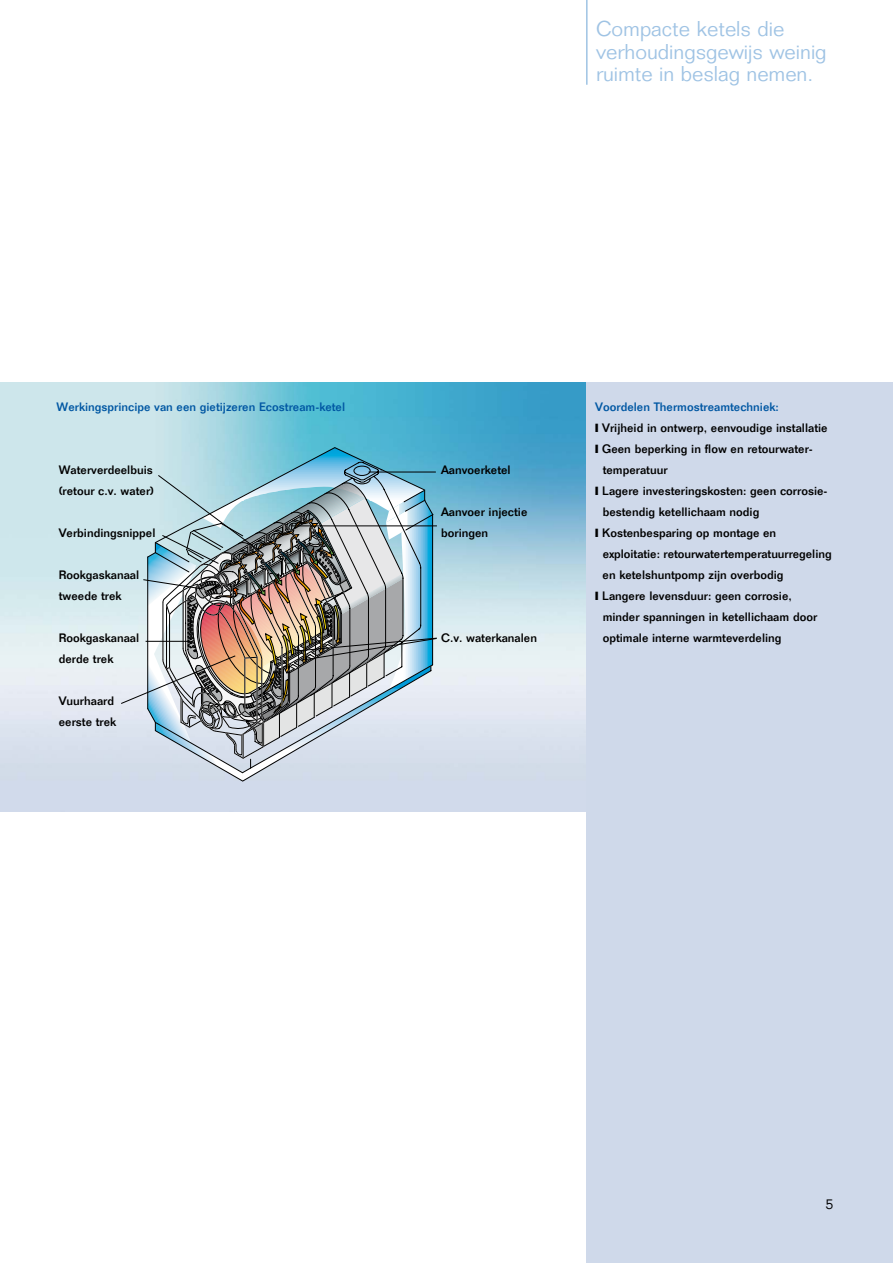
<style>
.page{position:relative;width:893px;height:1263px;background:#fff}
.page>*{position:absolute;margin:0;border:0;box-sizing:border-box;transform-origin:0 0}
.t1{font:300 21px/22.5px "Folio Std";color:#9fc3e4}
.t2{font:300 14.25px "Folio Std";color:#000}
.t3{font:500 12px/21px "Folio Std";color:#000}
.t4{font:500 12px "Folio Std";color:#0057a3}
</style>
<div class="page">
<img style="left:0;top:383px;width:587px;height:429px">
<div style="left:587px;top:383px;width:306px;height:880px;background:#cfd9ea"></div>
<hr style="left:586px;top:0;width:2px;height:85px;background:#9fc3e4">
<svg style="left:154px;top:447px;width:280px;height:15px;background:#74c2d7"></svg>
<img style="left:120px;top:462px;width:318px;height:320px">
<h1 class="t1" style="left:596px;top:18px;width:232px">Compacte ketels die verhoudingsgewijs weinig ruimte in beslag nemen.</h1>
<p class="t4" style="left:57px;top:400px;width:290px">Werkingsprincipe van een gietijzeren Ecostream-ketel</p>
<p class="t3" style="left:59px;top:459px;width:97px">Waterverdeelbuis (retour c.v. water)</p>
<p class="t3" style="left:59px;top:522px;width:98px">Verbindingsnippel</p>
<p class="t3" style="left:59px;top:564px;width:82px">Rookgaskanaal tweede trek</p>
<p class="t3" style="left:59px;top:627px;width:82px">Rookgaskanaal derde trek</p>
<p class="t3" style="left:59px;top:690px;width:59px">Vuurhaard eerste trek</p>
<p class="t3" style="left:441px;top:459px;width:71px">Aanvoerketel</p>
<p class="t3" style="left:441px;top:501px;width:88px">Aanvoer injectie boringen</p>
<p class="t3" style="left:441px;top:627px;width:97px">C.v. waterkanalen</p>
<p class="t4" style="left:595px;top:400px;width:185px">Voordelen Thermostreamtechniek:</p>
<p class="t3" style="left:602px;top:417px;width:231px">Vrijheid in ontwerp, eenvoudige installatie Geen beperking in flow en retourwater&shy;temperatuur<br>Lagere investeringskosten: geen corrosie&shy;bestendig ketellichaam nodig Kostenbesparing op montage en exploitatie: retourwatertemperatuurregeling en ketelshuntpomp zijn overbodig<br>Langere levensduur: geen corrosie, minder spanningen in ketellichaam door optimale interne warmteverdeling</p>
<p class="t2" style="left:825px;top:1195px;width:9px">5</p>
</div>
